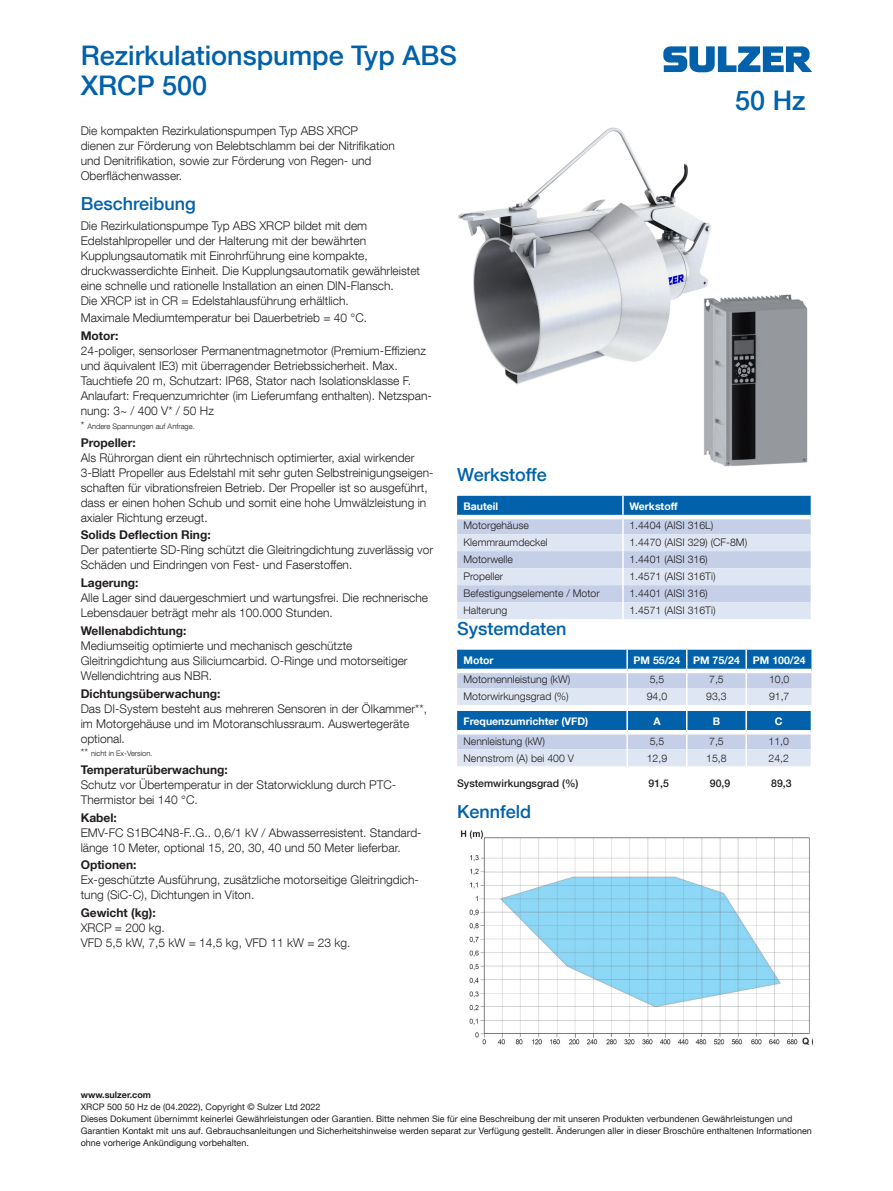
<style>
.page{position:relative;width:893px;height:1191px;background:#fff}
.page>*{position:absolute;margin:0;border:0;box-sizing:border-box;transform-origin:0 0}
.t1{font:500 27px/30px "Helvetica Neue LT Com";color:#0161aa}
.Subtitle{font:500 18px "Helvetica Neue LT Com";color:#0161aa}
.Body_text{font:300 12px/15px "Helvetica Neue LT Com";color:#231f20}
.Table_text{font:300 10.5px "Helvetica Neue LT Com";color:#231f20}
.Table_column_title{font:700 10.5px "Helvetica Neue LT Com";color:#fff}
.Table_text-2{font:500 10.5px "Helvetica Neue LT Com";color:#231f20}
.Disclaimer__black{font:9px/12px "Helvetica Neue LT Com";color:#231f20}
.Disclaimer__black-2{font:700 9px "Helvetica Neue LT Com";color:#231f20}
.Footnote{font:300 7.5px "Helvetica Neue LT Com";color:#231f20}
.s1{font-weight:700}
.s2{font-size:10.5px}
</style>
<div class="page">
<svg style="left:663px;top:46px;width:149px;height:26px"></svg>
<img style="left:458px;top:127px;width:253px;height:258px">
<svg style="left:457px;top:496px;width:354px;height:123px;background:#b4cae4"></svg>
<svg style="left:457px;top:649px;width:356px;height:56px;background:#89b1d6"></svg>
<div style="left:457px;top:668px;width:170px;height:5px;background:#fff"></div>
<div style="left:627px;top:668px;width:60px;height:5px;background:#fff"></div>
<div style="left:687px;top:668px;width:59px;height:5px;background:#fff"></div>
<div style="left:746px;top:668px;width:65px;height:5px;background:#fff"></div>
<svg style="left:457px;top:711px;width:354px;height:55px;background:#86afd5"></svg>
<hr style="left:457px;top:730px;width:170px;height:4px;background:#fff">
<hr style="left:627px;top:730px;width:60px;height:4px;background:#fff">
<hr style="left:687px;top:730px;width:59px;height:4px;background:#fff">
<hr style="left:746px;top:730px;width:65px;height:4px;background:#fff">
<img style="left:460px;top:830px;width:352px;height:215px">
<img style="left:699px;top:294px;width:109px;height:173px">
<p class="t1" style="left:81px;top:40px;width:378px">Rezirkulationspumpe Typ ABS<br>XRCP 500</p>
<p class="Body_text" style="left:81px;top:123px;width:316px">Die kompakten Rezirkulationspumpen Typ ABS XRCP dienen zur Förderung von Belebtschlamm bei der Nitrifikation und Denitrifikation, sowie zur Förderung von Regen- und Oberflächenwasser.</p>
<p class="Subtitle" style="left:81px;top:193px;width:117px">Beschreibung</p>
<p class="Body_text" style="left:81px;top:218px;width:341px">Die Rezirkulationspumpe Typ ABS XRCP bildet mit dem Edelstahlpropeller und der Halterung mit der bewährten Kupplungsautomatik mit Einrohrführung eine kompakte, druckwasserdichte Einheit. Die Kupplungsautomatik gewährleistet eine schnelle und rationelle Installation an einen DIN-Flansch.<br>Die XRCP ist in CR = Edelstahlausführung erhältlich.</p>
<p class="Body_text" style="left:81px;top:310px;width:288px">Maximale Mediumtemperatur bei Dauerbetrieb = 40 °C.</p>
<p class="Body_text" style="left:81px;top:328px;width:353px"><span class="s1">Motor:<br></span>24-poliger, sensorloser Permanentmagnetmotor (Premium-Effizienz und äquivalent IE3) mit überragender Betriebssicherheit. Max.<br>Tauchtiefe 20 m, Schutzart: IP68, Stator nach Isolationsklasse F.<br>Anlaufart: Frequenzumrichter (im Lieferumfang enthalten). Netzspan&shy;nung: 3~ / 400 V* / 50 Hz</p>
<p class="Footnote" style="left:81px;top:421px;width:116px"><span class="s2">*</span> Andere Spannungen auf Anfrage.</p>
<p class="Body_text" style="left:81px;top:434px;width:354px"><span class="s1">Propeller:<br></span>Als Rührorgan dient ein rührtechnisch optimierter, axial wirkender 3-Blatt Propeller aus Edelstahl mit sehr guten Selbstreinigungseigen&shy;schaften für vibrationsfreien Betrieb. Der Propeller ist so ausgeführt, dass er einen hohen Schub und somit eine hohe Umwälzleistung in axialer Richtung erzeugt.</p>
<p class="Body_text" style="left:81px;top:527px;width:354px"><span class="s1">Solids Deflection Ring:<br></span>Der patentierte SD-Ring schützt die Gleitringdichtung zuverlässig vor<br>Schäden und Eindringen von Fest- und Faserstoffen.</p>
<p class="Body_text" style="left:81px;top:575px;width:349px"><span class="s1">Lagerung:<br></span>Alle Lager sind dauergeschmiert und wartungsfrei. Die rechnerische<br>Lebensdauer beträgt mehr als 100.000 Stunden.</p>
<p class="Body_text" style="left:81px;top:623px;width:328px"><span class="s1">Wellenabdichtung:<br></span>Mediumseitig optimierte und mechanisch geschützte Gleitringdichtung aus Siliciumcarbid. O-Ringe und motorseitiger Wellendichtring aus NBR.</p>
<p class="Body_text" style="left:81px;top:685px;width:348px"><span class="s1">Dichtungsüberwachung:<br></span>Das DI-System besteht aus mehreren Sensoren in der Ölkammer**, im Motorgehäuse und im Motoranschlussraum. Auswertegeräte optional.</p>
<p class="Footnote" style="left:81px;top:749px;width:73px"><span class="s2">**</span> nicht in Ex-Version.</p>
<p class="Body_text" style="left:81px;top:762px;width:317px"><span class="s1">Temperaturüberwachung:<br></span>Schutz vor Übertemperatur in der Statorwicklung durch PTC-<br>Thermistor bei 140 °C.</p>
<p class="Body_text" style="left:81px;top:809px;width:343px"><span class="s1">Kabel:<br></span>EMV-FC S1BC4N8-F..G.. 0,6/1 kV / Abwasserresistent. Standard&shy;länge 10 Meter, optional 15, 20, 30, 40 und 50 Meter lieferbar.</p>
<p class="Body_text" style="left:81px;top:857px;width:340px"><span class="s1">Optionen:<br></span>Ex-geschützte Ausführung, zusätzliche motorseitige Gleitringdich&shy;tung (SiC-C), Dichtungen in Viton.</p>
<p class="Body_text" style="left:81px;top:905px;width:271px"><span class="s1">Gewicht (kg):<br></span>XRCP = 200 kg.<br>VFD 5,5 kW, 7,5 kW = 14,5 kg, VFD 11 kW = 23 kg.</p>
<p class="t1" style="left:735px;top:85px;width:72px">50 Hz</p>
<p class="Subtitle" style="left:457px;top:464px;width:91px">Werkstoffe</p>
<p class="Table_column_title" style="left:463px;top:500px;width:36px">Bauteil</p>
<p class="Table_column_title" style="left:629px;top:500px;width:50px">Werkstoff</p>
<p class="Table_text" style="left:463px;top:519px;width:67px">Motorgehäuse</p>
<p class="Table_text" style="left:629px;top:519px;width:86px">1.4404 (AISI 316L)</p>
<p class="Table_text" style="left:463px;top:536px;width:86px">Klemmraumdeckel</p>
<p class="Table_text" style="left:629px;top:536px;width:119px">1.4470 (AISI 329) (CF-8M)</p>
<p class="Table_text" style="left:463px;top:553px;width:51px">Motorwelle</p>
<p class="Table_text" style="left:629px;top:553px;width:80px">1.4401 (AISI 316)</p>
<p class="Table_text" style="left:463px;top:570px;width:41px">Propeller</p>
<p class="Table_text" style="left:629px;top:570px;width:88px">1.4571 (AISI 316Ti)</p>
<p class="Table_text" style="left:463px;top:587px;width:138px">Befestigungselemente / Motor</p>
<p class="Table_text" style="left:629px;top:587px;width:80px">1.4401 (AISI 316)</p>
<p class="Table_text" style="left:463px;top:604px;width:45px">Halterung</p>
<p class="Table_text" style="left:629px;top:604px;width:88px">1.4571 (AISI 316Ti)</p>
<p class="Subtitle" style="left:457px;top:618px;width:111px">Systemdaten</p>
<p class="Table_column_title" style="left:463px;top:653px;width:32px">Motor</p>
<p class="Table_column_title" style="left:634px;top:653px;width:48px">PM 55/24</p>
<p class="Table_column_title" style="left:693px;top:653px;width:48px">PM 75/24</p>
<p class="Table_column_title" style="left:753px;top:653px;width:54px">PM 100/24</p>
<p class="Table_text" style="left:463px;top:673px;width:108px">Motornennleistung (kW)</p>
<p class="Table_text" style="left:650px;top:673px;width:16px">5,5</p>
<p class="Table_text" style="left:709px;top:673px;width:16px">7,5</p>
<p class="Table_text" style="left:769px;top:673px;width:22px">10,0</p>
<p class="Table_text" style="left:463px;top:690px;width:107px">Motorwirkungsgrad (%)</p>
<p class="Table_text" style="left:647px;top:690px;width:22px">94,0</p>
<p class="Table_text" style="left:706px;top:690px;width:22px">93,3</p>
<p class="Table_text" style="left:769px;top:690px;width:22px">91,7</p>
<p class="Table_column_title" style="left:463px;top:715px;width:126px">Frequenzumrichter (VFD)</p>
<p class="Table_column_title" style="left:653px;top:715px;width:9px">A</p>
<p class="Table_column_title" style="left:713px;top:715px;width:9px">B</p>
<p class="Table_column_title" style="left:775px;top:715px;width:9px">C</p>
<p class="Table_text" style="left:463px;top:734px;width:83px">Nennleistung (kW)</p>
<p class="Table_text" style="left:650px;top:734px;width:16px">5,5</p>
<p class="Table_text" style="left:709px;top:734px;width:16px">7,5</p>
<p class="Table_text" style="left:769px;top:734px;width:22px">11,0</p>
<p class="Table_text" style="left:463px;top:751px;width:112px">Nennstrom (A) bei 400 V</p>
<p class="Table_text" style="left:647px;top:751px;width:22px">12,9</p>
<p class="Table_text" style="left:706px;top:751px;width:22px">15,8</p>
<p class="Table_text" style="left:769px;top:751px;width:22px">24,2</p>
<p class="Table_text-2" style="left:457px;top:777px;width:123px">Systemwirkungsgrad (%)</p>
<p class="Table_text-2" style="left:649px;top:777px;width:22px">91,5</p>
<p class="Table_text-2" style="left:710px;top:777px;width:22px">90,9</p>
<p class="Table_text-2" style="left:771px;top:777px;width:22px">89,3</p>
<p class="Subtitle" style="left:457px;top:800px;width:76px">Kennfeld</p>
<p class="Disclaimer__black-2" style="left:81px;top:1089px;width:72px">www.sulzer.com</p>
<p class="Disclaimer__black" style="left:81px;top:1100px;width:241px">XRCP 500 50 Hz de (04.2022), Copyright © Sulzer Ltd 2022</p>
<p class="Disclaimer__black" style="left:81px;top:1112px;width:713px">Dieses Dokument übernimmt keinerlei Gewährleistungen oder Garantien. Bitte nehmen Sie für eine Beschreibung der mit unseren Produkten verbundenen Gewährleistungen und</p>
<p class="Disclaimer__black" style="left:81px;top:1124px;width:733px">Garantien Kontakt mit uns auf. Gebrauchsanleitungen und Sicherheitshinweise werden separat zur Verfügung gestellt. Änderungen aller in dieser Broschüre enthaltenen Informationen ohne vorherige Ankündigung vorbehalten.</p>
</div>
